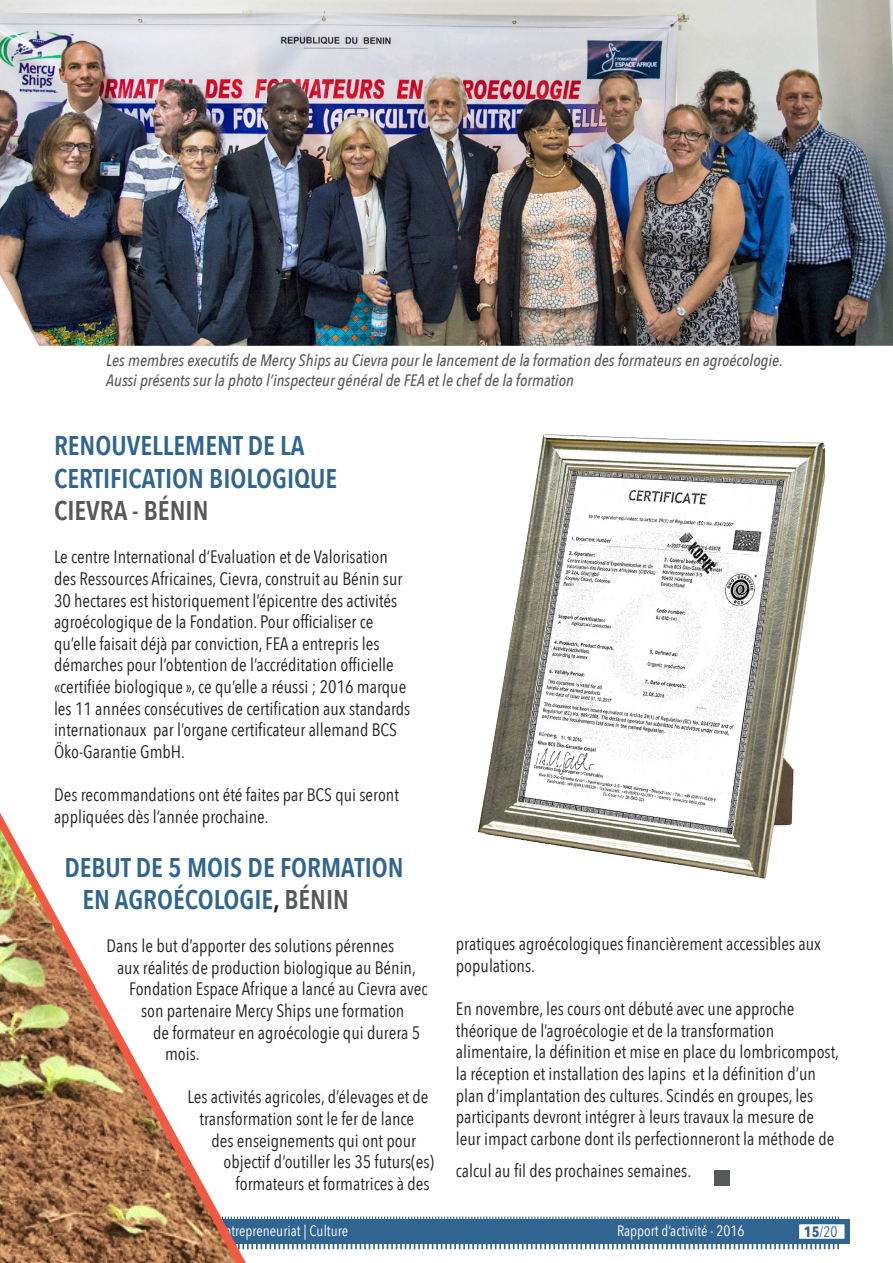
<style>
.page{position:relative;width:893px;height:1263px;background:#fff}
.page>*{position:absolute;margin:0;border:0;box-sizing:border-box;transform-origin:0 0}
.t1{font:600 27px/32.4px "Avenir Next Condensed";color:#306491}
.t2{font:600 27px "Avenir Next Condensed";color:#57585a}
.t3{font:18px/21.6px "Avenir Next Condensed";color:#231f20}
.t4{font:italic 500 16.5px/19.8px "Avenir Next Condensed";color:#57585a}
.t5{font:15px "Avenir Next Condensed";color:#fff}
.t6{font:15px "Avenir Next Condensed";color:#306491}
.s1{color:#231f20}
.s2{color:#57585a}
.s3{font-weight:700}
</style>
<div class="page">
<div style="left:0;top:1219px;width:850px;height:24px;background:#306491"></div>
<svg style="left:246px;top:1216px;width:593px;height:3px"></svg>
<svg style="left:246px;top:1243px;width:594px;height:7px"></svg>
<div style="left:798px;top:1223px;width:48px;height:17px;background:#fff;border:2px solid #306491"></div>
<img style="left:0;top:828px;width:236px;height:435px">
<img style="left:0;top:0;width:893px;height:346px">
<img style="left:478px;top:434px;width:347px;height:445px">
<div style="left:714px;top:1170px;width:15px;height:15px;background:#57585a"></div>
<p class="t4" style="left:106px;top:351px;width:678px">Les membres executifs de Mercy Ships au Cievra pour le lancement de la formation des formateurs en agroécologie.<br>Aussi présents sur la photo l’inspecteur général de FEA et le chef de la formation</p>
<p class="t1" style="left:54px;top:429px;width:285px">RENOUVELLEMENT DE LA<br>CERTIFICATION BIOLOGIQUE</p>
<p class="t2" style="left:54px;top:487px;width:156px">CIEVRA - BÉNIN</p>
<p class="t3" style="left:54px;top:545px;width:358px">Le centre International d’Evaluation et de Valorisation des Ressources Africaines, Cievra, construit au Bénin sur 30 hectares est historiquement l’épicentre des activités agroécologique de la Fondation. Pour officialiser ce qu’elle faisait déjà par conviction, FEA a entrepris les démarches pour l’obtention de l’accréditation officielle «certifiée biologique », ce qu’elle a réussi ; 2016 marque les 11 années consécutives de certification aux standards internationaux par l’organe certificateur allemand BCS Öko-Garantie GmbH.</p>
<p class="t3" style="left:54px;top:783px;width:346px">Des recommandations ont été faites par BCS qui seront appliquées dès l’année prochaine.</p>
<p class="t1" style="left:82px;top:850px;width:323px;text-indent:-18px">DEBUT DE 5 MOIS DE FORMATION<br>EN AGROÉCOLOGIE<span class="s1">,</span> <span class="s2">BÉNIN</span></p>
<p class="t3" style="left:106px;top:934px;width:289px">Dans le but d’apporter des solutions pérennes</p>
<p class="t3" style="left:117px;top:956px;width:300px">aux réalités de production biologique au Bénin,</p>
<p class="t3" style="left:129px;top:977px;width:300px">Fondation Espace Afrique a lancé au Cievra avec</p>
<p class="t3" style="left:141px;top:999px;width:265px">son partenaire Mercy Ships une formation</p>
<p class="t3" style="left:153px;top:1020px;width:269px">de formateur en agroécologie qui durera 5</p>
<p class="t3" style="left:165px;top:1042px;width:36px">mois.</p>
<p class="t3" style="left:188px;top:1085px;width:243px">Les activités agricoles, d’élevages et de</p>
<p class="t3" style="left:200px;top:1107px;width:216px">transformation sont le fer de lance</p>
<p class="t3" style="left:212px;top:1128px;width:206px">des enseignements qui ont pour</p>
<p class="t3" style="left:224px;top:1150px;width:212px">objectif d’outiller les 35 futurs(es)</p>
<p class="t3" style="left:236px;top:1172px;width:196px">formateurs et formatrices à des</p>
<p class="t3" style="left:456px;top:932px;width:367px">pratiques agroécologiques financièrement accessibles aux populations.</p>
<p class="t3" style="left:456px;top:997px;width:385px">En novembre, les cours ont débuté avec une approche théorique de l’agroécologie et de la transformation alimentaire, la définition et mise en place du lombricompost, la réception et installation des lapins et la définition d’un plan d’implantation des cultures. Scindés en groupes, les participants devront intégrer à leurs travaux la mesure de leur impact carbone dont ils perfectionneront la méthode de</p>
<p class="t3" style="left:456px;top:1159px;width:237px">calcul au fil des prochaines semaines.</p>
<p class="t5" style="left:617px;top:1218px;width:129px">Rapport d’activité - 2016</p>
<p class="t6" style="left:804px;top:1218px;width:35px"><span class="s3">15</span>/20</p>
</div>
